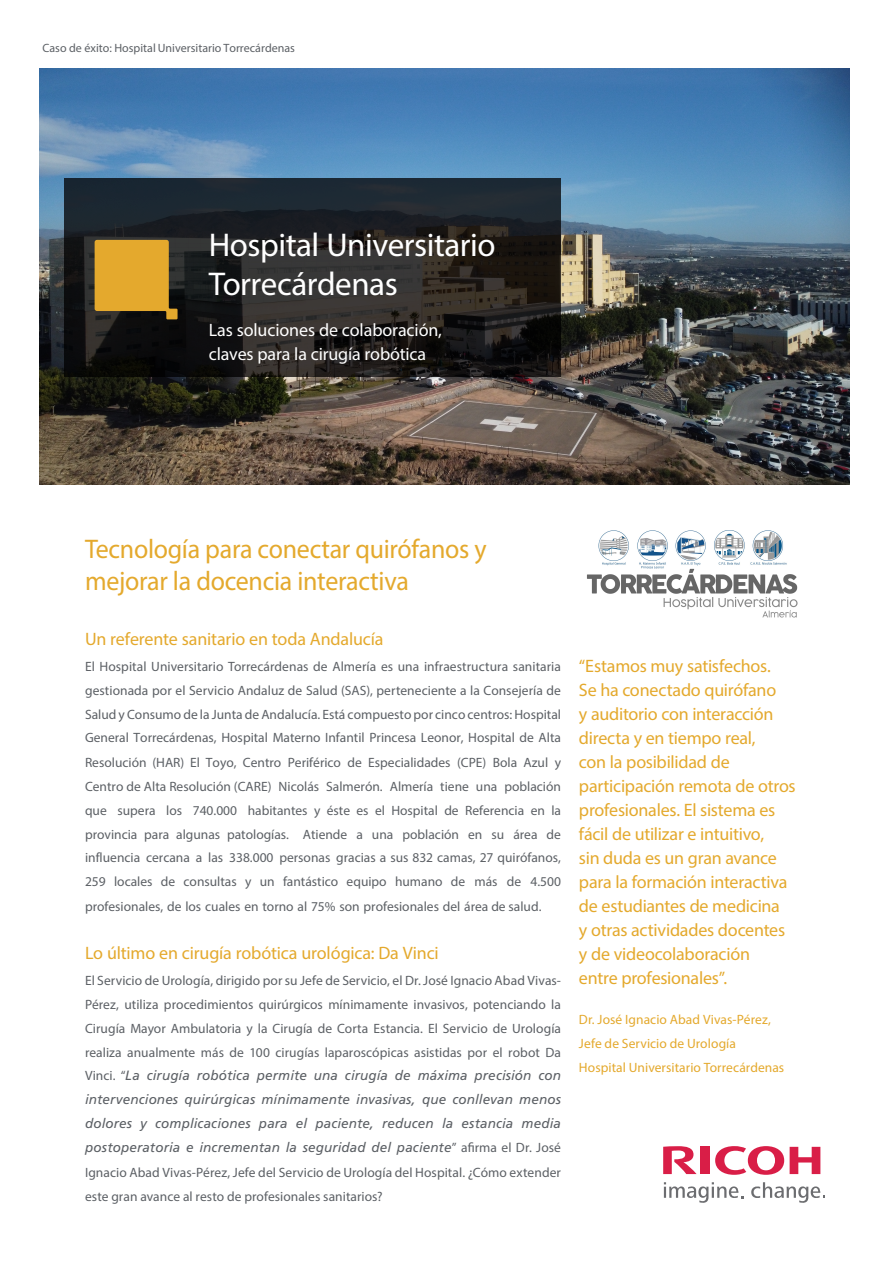
<style>
.page{position:relative;width:893px;height:1263px;background:#fff}
.page>*{position:absolute;margin:0;border:0;box-sizing:border-box;transform-origin:0 0}
.t1{font:33px/39.6px "Myriad Pro";letter-spacing:-.015em;color:#fff}
.t2{font:27px/32.4px "Myriad Pro";letter-spacing:-.01em;color:#e4a92d;scale:.96 1}
.t3{font:18px/24px "Myriad Pro";letter-spacing:-.01em;color:#e4a92d}
.t4{font:18px/24px "Myriad Pro";letter-spacing:-.005em;color:#fff}
.t5{font:13.5px/24px "Myriad Pro";color:#5c6065;text-align:justify}
.t6{font:13.5px "Myriad Pro";letter-spacing:.005em;color:#e4a92d}
.t7{font:12px "Myriad Pro";color:#5c6065}
.s1{font-family:"Frutiger";font-style:italic}
</style>
<div class="page">
<img style="left:40px;top:68px;width:810px;height:417px">
<svg style="left:715px;top:1146px;width:69px;height:29px"></svg>
<svg style="left:790px;top:1147px;width:30px;height:27px"></svg>
<div style="left:701px;top:1147px;width:9px;height:27px;background:#d91e47"></div>
<svg style="left:663px;top:1146px;width:34px;height:28px"></svg>
<svg style="left:664px;top:1182px;width:79px;height:21px"></svg>
<svg style="left:751px;top:1182px;width:74px;height:21px"></svg>
<svg style="left:65px;top:178px;width:496px;height:199px;background:#202122"></svg>
<img style="left:587px;top:531px;width:210px;height:87px">
<svg style="left:95px;top:240px;width:83px;height:79px;background:#bf8f2a"></svg>
<p class="t7" style="left:43px;top:40px;width:254px">Caso de éxito: Hospital Universitario Torrecárdenas</p>
<p class="t1" style="left:209px;top:224px;width:288px">Hospital Universitario<br>Torrecárdenas</p>
<p class="t4" style="left:209px;top:318px;width:235px">Las soluciones de colaboración, claves para la cirugía robótica</p>
<p class="t2" style="left:85px;top:532px;width:420px">Tecnología para conectar quirófanos y mejorar la docencia interactiva</p>
<p class="t3" style="left:85px;top:627px;width:300px">Un referente sanitario en toda Andalucía</p>
<p class="t5" style="left:85px;top:654px;width:477px">El Hospital Universitario Torrecárdenas de Almería es una infraestructura sanitaria gestionada por el Servicio Andaluz de Salud (SAS), perteneciente a la Consejería de Salud y Consumo de la Junta de Andalucía. Está compuesto por cinco centros: Hospital General Torrecárdenas, Hospital Materno Infantil Princesa Leonor, Hospital de Alta Resolución (HAR) El Toyo, Centro Periférico de Especialidades (CPE) Bola Azul y Centro de Alta Resolución (CARE) Nicolás Salmerón. Almería tiene una población que supera los 740.000 habitantes y éste es el Hospital de Referencia en la provincia para algunas patologías. Atiende a una población en su área de influencia cercana a las 338.000 personas gracias a sus 832 camas, 27 quirófanos, 259 locales de consultas y un fantástico equipo humano de más de 4.500 profesionales, de los cuales en torno al 75% son profesionales del área de salud.</p>
<p class="t3" style="left:85px;top:940px;width:355px">Lo último en cirugía robótica urológica: Da Vinci</p>
<p class="t5" style="left:85px;top:968px;width:477px">El Servicio de Urología, dirigido por su Jefe de Servicio, el Dr. José Ignacio Abad Vivas-Pérez, utiliza procedimientos quirúrgicos mínimamente invasivos, potenciando la Cirugía Mayor Ambulatoria y la Cirugía de Corta Estancia. El Servicio de Urología realiza anualmente más de 100 cirugías laparoscópicas asistidas por el robot Da Vinci. “<span class="s1">La cirugía robótica permite una cirugía de máxima precisión con intervenciones quirúrgicas mínimamente invasivas, que conllevan menos dolores y complicaciones para el paciente, reducen la estancia media postoperatoria e incrementan la seguridad del paciente</span>” afirma el Dr. José Ignacio Abad Vivas-Pérez, Jefe del Servicio de Urología del Hospital. ¿Cómo extender este gran avance al resto de profesionales sanitarios?</p>
<p class="t3" style="left:579px;top:654px;width:218px">“Estamos muy satisfechos.<br>Se ha conectado quirófano<br>y auditorio con interacción directa y en tiempo real,<br>con la posibilidad de participación remota de otros profesionales. El sistema es fácil de utilizar e intuitivo,<br>sin duda es un gran avance para la formación interactiva de estudiantes de medicina<br>y otras actividades docentes y de videocolaboración<br>entre profesionales”.</p>
<p class="t6" style="left:579px;top:1011px;width:193px">Dr. José Ignacio Abad Vivas-Pérez,</p>
<p class="t6" style="left:579px;top:1035px;width:158px">Jefe de Servicio de Urología</p>
<p class="t6" style="left:579px;top:1059px;width:207px">Hospital Universitario Torrecárdenas</p>
</div>
